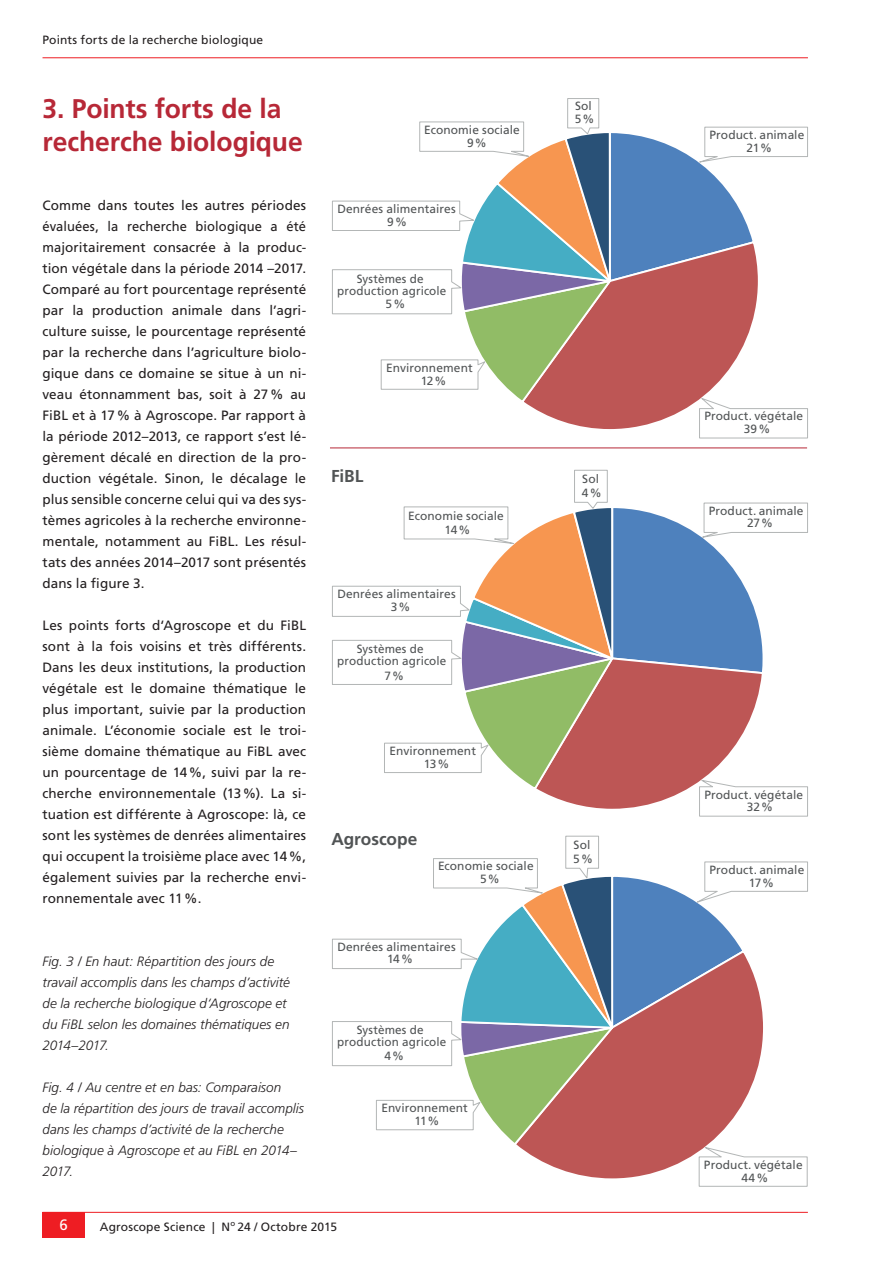
<style>
.page{position:relative;width:893px;height:1263px;background:#fff}
.page>*{position:absolute;margin:0;border:0;box-sizing:border-box;transform-origin:0 0}
.t1{font:700 27px/33px "Frutiger LT Std";letter-spacing:-.005em;color:#b72837}
.t2{font:700 17.25px "Frutiger LT Std";letter-spacing:-.005em;color:#515455}
.t3{font:15px "Frutiger LT Std";color:#fff}
.t4{font:13.5px/21px "Frutiger LT Std";letter-spacing:.005em;color:#231f20}
.t5{font:italic 300 13.5px/21px "Frutiger LT Std";color:#231f20}
.t6{font:12px/12.9px "Frutiger LT Std";letter-spacing:.005em;color:#515455;text-align:center}
.t7{font:12px "Frutiger LT Std";letter-spacing:.01em;color:#231f20}
</style>
<div class="page">
<hr style="left:42px;top:1212px;width:766px;height:1px;background:#ee1d23">
<div style="left:43px;top:1212px;width:42px;height:25px;background:#ee1d23"></div>
<hr style="left:43px;top:57px;width:765px;height:1px;background:#ee1d23">
<svg style="left:332px;top:98px;width:476px;height:341px"></svg>
<svg style="left:332px;top:469px;width:476px;height:348px"></svg>
<svg style="left:332px;top:835px;width:476px;height:352px"></svg>
<hr style="left:330px;top:448px;width:477px;height:1px;background:#b72837">
<p class="t7" style="left:43px;top:33px;width:222px">Points forts de la recherche biologique</p>
<h1 class="t1" style="left:43px;top:92px;width:262px">3. Points forts de la recherche biologique</h1>
<p class="t4" style="left:43px;top:195px;width:265px">Comme dans toutes les autres périodes évaluées, la recherche biologique a été majoritairement consacrée à la produc&shy;tion végétale dans la période 2014 –2017.<br>Comparé au fort pourcentage représenté par la production animale dans l’agri&shy;culture suisse, le pourcentage représenté par la recherche dans l’agriculture biolo&shy;gique dans ce domaine se situe à un ni-- veau étonnamment bas, soit à 27% au FiBL et à 17% à Agroscope. Par rapport à la période 2012–2013, ce rapport s’est lé&shy;gèrement décalé en direction de la pro&shy;duction végétale. Sinon, le décalage le plus sensible concerne celui qui va des sys&shy;tèmes agricoles à la recherche environne&shy;mentale, notamment au FiBL. Les résul&shy;tats des années 2014–2017 sont présentés dans la figure 3.</p>
<p class="t4" style="left:43px;top:615px;width:265px">Les points forts d‘Agroscope et du FiBL sont à la fois voisins et très différents.<br>Dans les deux institutions, la production végétale est le domaine thématique le plus important, suivie par la production animale. L’économie sociale est le troi&shy;sième domaine thématique au FiBL avec un pourcentage de 14%, suivi par la re-- cherche environnementale (13%). La si&shy;tuation est différente à Agroscope: là, ce sont les systèmes de denrées alimentaires qui occupent la troisième place avec 14%, également suivies par la recherche envi&shy;ronnementale avec 11%.</p>
<p class="t5" style="left:43px;top:951px;width:249px">Fig. 3 / En haut: Répartition des jours de travail accomplis dans les champs d’activité de la recherche biologique d‘Agroscope et du FiBL selon les domaines thématiques en 2014–2017.</p>
<p class="t5" style="left:43px;top:1077px;width:263px">Fig. 4 / Au centre et en bas: Comparaison<br>de la répartition des jours de travail accomplis dans les champs d’activité de la recherche biologique à Agroscope et au FiBL en 2014– 2017.</p>
<p class="t6" style="left:467px;top:123px;width:54px;text-align:left;text-indent:-43px">Economie sociale<br>9%</p>
<p class="t6" style="left:337px;top:202px;width:120px">Denrées alimentaires<br>9%</p>
<p class="t6" style="left:337px;top:272px;width:110px;line-height:12px">Systèmes de production agricole</p>
<p class="t6" style="left:386px;top:297px;width:21px">5%</p>
<p class="t6" style="left:421px;top:361px;width:53px;text-align:left;text-indent:-34px">Environnement<br>12%</p>
<p class="t2" style="left:331px;top:466px;width:34px">FiBL</p>
<p class="t6" style="left:408px;top:509px;width:97px;line-height:14.1px">Economie sociale<br>14%</p>
<p class="t6" style="left:337px;top:587px;width:120px">Denrées alimentaires</p>
<p class="t6" style="left:391px;top:601px;width:21px">3%</p>
<p class="t6" style="left:337px;top:643px;width:110px;line-height:12px">Systèmes de production agricole</p>
<p class="t6" style="left:385px;top:669px;width:21px">7%</p>
<p class="t6" style="left:390px;top:744px;width:88px">Environnement</p>
<p class="t6" style="left:424px;top:757px;width:27px">13%</p>
<p class="t6" style="left:575px;top:100px;width:21px;text-align:left">Sol<br>5%</p>
<p class="t6" style="left:582px;top:472px;width:21px;line-height:14.1px;text-align:left">Sol<br>4%</p>
<p class="t6" style="left:709px;top:128px;width:96px">Product. animale<br>21%</p>
<p class="t6" style="left:704px;top:410px;width:100px">Product. végétale<br>39%</p>
<p class="t6" style="left:709px;top:504px;width:96px">Product. animale</p>
<p class="t6" style="left:747px;top:517px;width:28px">27%</p>
<p class="t6" style="left:704px;top:788px;width:100px">Product. végétale</p>
<p class="t6" style="left:747px;top:801px;width:28px">32%</p>
<p class="t2" style="left:332px;top:829px;width:87px">Agroscope</p>
<p class="t6" style="left:573px;top:838px;width:21px;line-height:14.1px;text-align:left">Sol<br>5%</p>
<p class="t6" style="left:480px;top:860px;width:55px;text-align:left;text-indent:-42px">Economie sociale<br>5%</p>
<p class="t6" style="left:709px;top:863px;width:96px">Product. animale</p>
<p class="t6" style="left:749px;top:876px;width:27px">17%</p>
<p class="t6" style="left:337px;top:940px;width:120px">Denrées alimentaires</p>
<p class="t6" style="left:387px;top:953px;width:27px">14%</p>
<p class="t6" style="left:337px;top:1024px;width:110px;line-height:12px">Systèmes de production agricole</p>
<p class="t6" style="left:384px;top:1049px;width:21px">4%</p>
<p class="t6" style="left:381px;top:1102px;width:88px">Environnement</p>
<p class="t6" style="left:415px;top:1114px;width:26px">11%</p>
<p class="t6" style="left:704px;top:1158px;width:100px">Product. végétale</p>
<p class="t6" style="left:741px;top:1171px;width:28px">44%</p>
<p class="t3" style="left:60px;top:1215px;width:10px">6</p>
<p class="t7" style="left:100px;top:1219px;width:239px">Agroscope Science | N<sup>o</sup> 24 / Octobre 2015</p>
</div>
